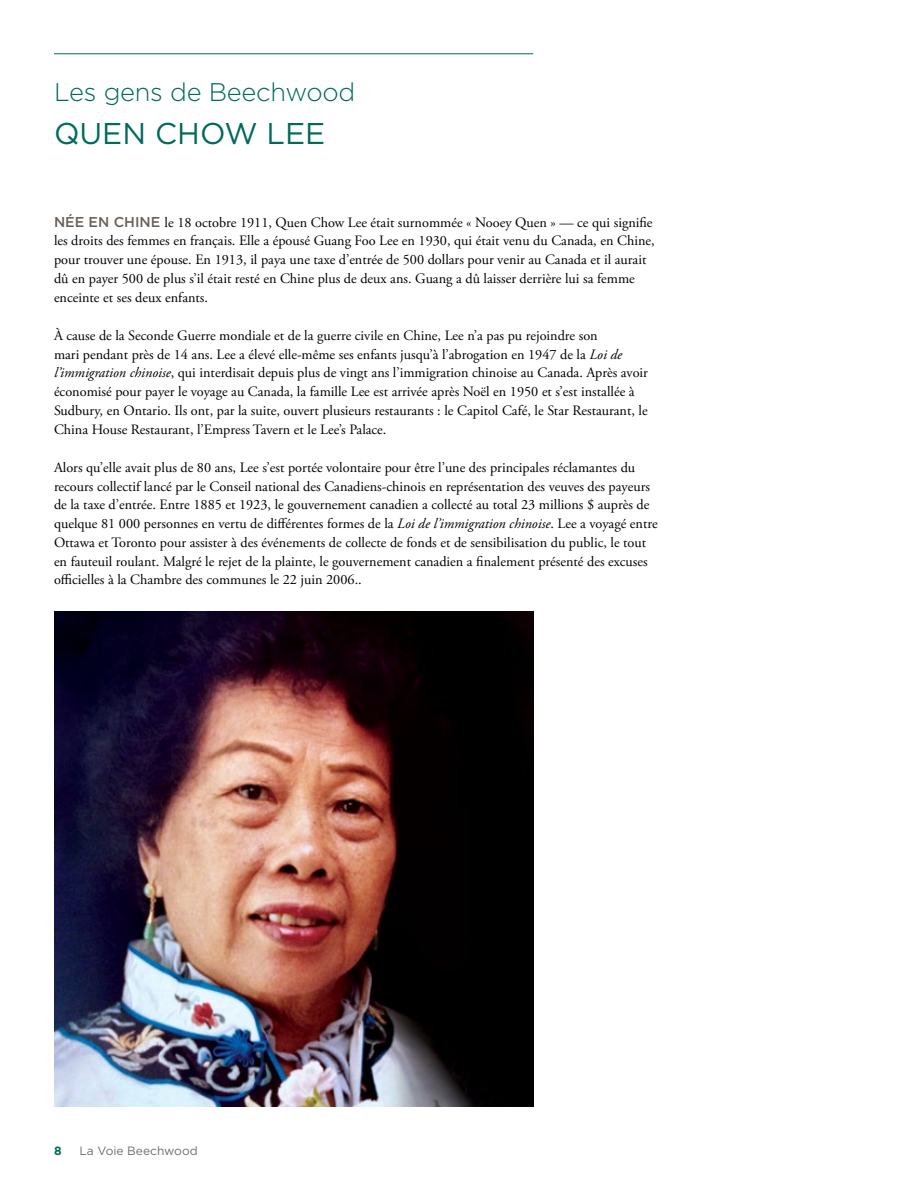
<style>
.page{position:relative;width:918px;height:1188px;background:#fff}
.page>*{position:absolute;margin:0;border:0;box-sizing:border-box;transform-origin:0 0}
.t1{font:30px "Gotham";color:#006a5b}
.t2{font:300 25.5px "Gotham";letter-spacing:-.01em;color:#006a5b}
.t3{font:14.25px/18.8px "Adobe Garamond Pro";color:#000}
.t4{font:12px "Gotham";color:#6d6e71}
.t5{font:700 12px "Gotham";color:#006a5b}
.s1{font-family:"Gotham";font-weight:500;color:#686058}
.s2{font-style:italic}
</style>
<div class="page">
<hr style="left:54px;top:53px;width:479px;height:1px;background:#006a5b">
<img style="left:54px;top:611px;width:479px;height:496px">
<h2 class="t2" style="left:54px;top:79px;width:303px">Les gens de Beechwood</h2>
<h1 class="t1" style="left:54px;top:117px;width:273px">QUEN CHOW LEE</h1>
<p class="t3" style="left:54px;top:213px;width:602px"><span class="s1">NÉE EN CHINE</span> le 18 octobre 1911, Quen Chow Lee était surnommée « Nooey Quen » — ce qui signifie les droits des femmes en français. Elle a épousé Guang Foo Lee en 1930, qui était venu du Canada, en Chine, pour trouver une épouse. En 1913, il paya une taxe d’entrée de 500 dollars pour venir au Canada et il aurait dû en payer 500 de plus s’il était resté en Chine plus de deux ans. Guang a dû laisser derrière lui sa femme enceinte et ses deux enfants.</p>
<p class="t3" style="left:54px;top:327px;width:596px">À cause de la Seconde Guerre mondiale et de la guerre civile en Chine, Lee n’a pas pu rejoindre son<br>mari pendant près de 14 ans. Lee a élevé elle-même ses enfants jusqu’à l’abrogation en 1947 de la <span class="s2">Loi de l’immigration chinoise</span>, qui interdisait depuis plus de vingt ans l’immigration chinoise au Canada. Après avoir économisé pour payer le voyage au Canada, la famille Lee est arrivée après Noël en 1950 et s’est installée à Sudbury, en Ontario. Ils ont, par la suite, ouvert plusieurs restaurants : le Capitol Café, le Star Restaurant, le China House Restaurant, l’Empress Tavern et le Lee’s Palace.</p>
<p class="t3" style="left:54px;top:459px;width:605px">Alors qu’elle avait plus de 80 ans, Lee s’est portée volontaire pour être l’une des principales réclamantes du recours collectif lancé par le Conseil national des Canadiens-chinois en représentation des veuves des payeurs de la taxe d’entrée. Entre 1885 et 1923, le gouvernement canadien a collecté au total 23 millions $ auprès de quelque 81 000 personnes en vertu de différentes formes de la <span class="s2">Loi de l’immigration chinoise</span>. Lee a voyagé entre Ottawa et Toronto pour assister à des événements de collecte de fonds et de sensibilisation du public, le tout en fauteuil roulant. Malgré le rejet de la plainte, le gouvernement canadien a finalement présenté des excuses officielles à la Chambre des communes le 22 juin 2006..</p>
<p class="t5" style="left:54px;top:1144px;width:9px">8</p>
<p class="t4" style="left:80px;top:1145px;width:120px">La Voie Beechwood</p>
</div>
